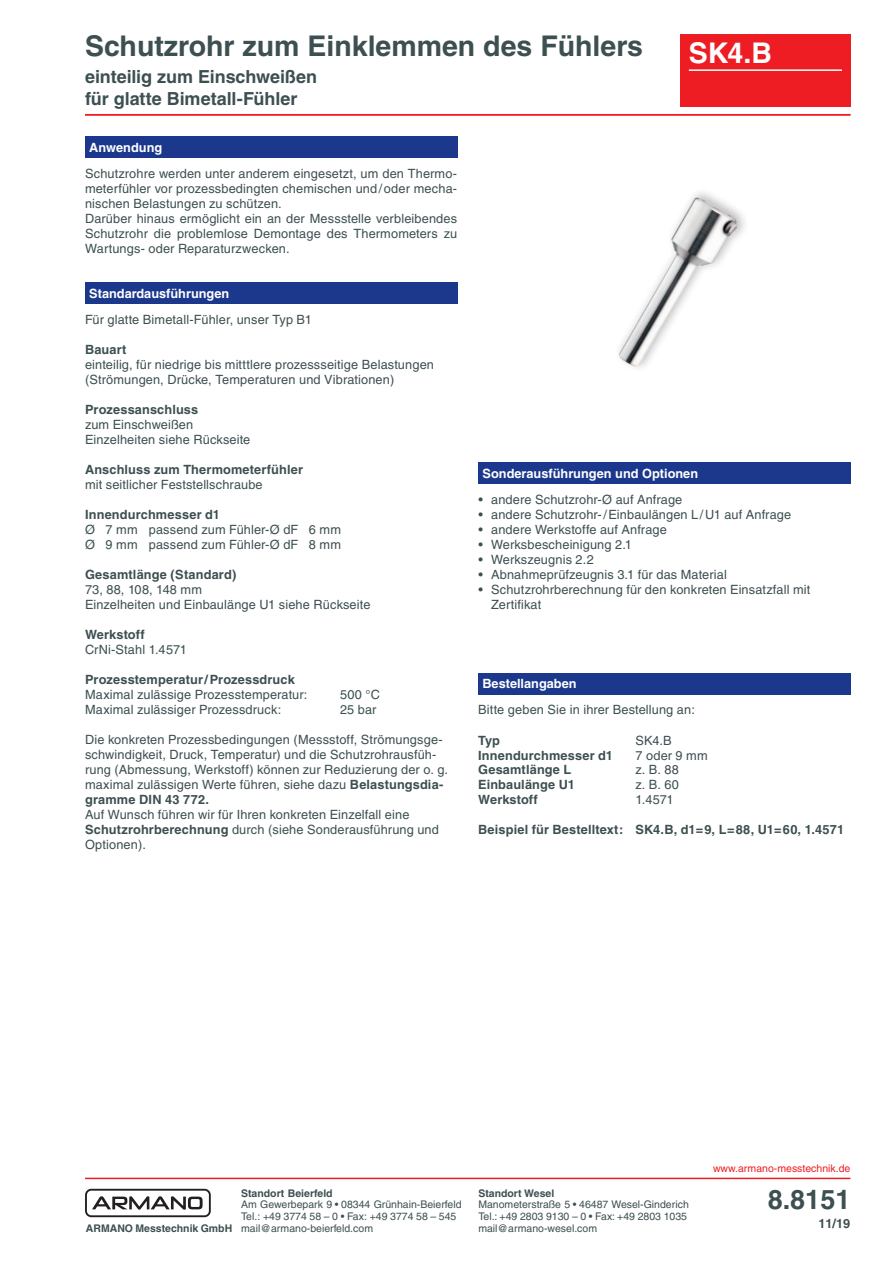
<style>
.page{position:relative;width:893px;height:1263px;background:#fff}
.page>*{position:absolute;margin:0;border:0;box-sizing:border-box;transform-origin:0 0}
.t1{font:700 28.5px "Helvetica";color:#3d4f51}
.t2{font:700 28.5px "Helvetica";color:#fff}
.t3{font:700 27px "Helvetica";color:#3d4f51}
.t4{font:700 18px/21.6px "Helvetica";letter-spacing:-.005em;color:#3d4f51}
.t5{font:12.75px/15px "Helvetica";letter-spacing:.01em;color:#3d4f51}
.t6{font:700 12.75px "Helvetica";letter-spacing:.01em;color:#3d4f51}
.t7{font:700 12.75px "Helvetica";color:#fff}
.t8{font:10.5px/11.6px "Helvetica";color:#3d4f51}
.t9{font:700 10.5px "Helvetica";color:#3d4f51}
.t10{font:10.5px "Helvetica";color:#ee1d23}
.s1{font-weight:700}
</style>
<div class="page">
<hr style="left:85px;top:1178px;width:765px;height:1px;background:#ee1d23">
<div style="left:85px;top:1189px;width:126px;height:28px;border:2px solid #231f20;border-radius:5px"></div>
<svg style="left:92px;top:1196px;width:111px;height:14px"></svg>
<hr style="left:85px;top:114px;width:765px;height:2px;background:#ee1d23">
<img style="left:618px;top:197px;width:120px;height:171px">
<div style="left:680px;top:34px;width:170px;height:72px;background:#ee1d23"></div>
<hr style="left:689px;top:69px;width:153px;height:2px;background:#fff">
<div style="left:85px;top:283px;width:372px;height:21px;background:#1b388c"></div>
<div style="left:478px;top:462px;width:372px;height:22px;background:#1b388c"></div>
<div style="left:478px;top:673px;width:372px;height:21px;background:#1b388c"></div>
<div style="left:85px;top:136px;width:372px;height:21px;background:#1b388c"></div>
<h1 class="t1" style="left:85px;top:29px;width:559px">Schutzrohr zum Einklemmen des Fühlers</h1>
<h3 class="t4" style="left:85px;top:66px;width:234px">einteilig zum Einschweißen für glatte Bimetall-Fühler</h3>
<p class="t7" style="left:89px;top:139px;width:74px">Anwendung</p>
<p class="t5" style="left:85px;top:166px;width:374px">Schutzrohre werden unter anderem eingesetzt, um den Thermo&shy;meterfühler vor prozessbedingten chemischen und/oder mecha&shy;nischen Belastungen zu schützen.<br>Darüber hinaus ermöglicht ein an der Messstelle verbleibendes Schutzrohr die problemlose Demontage des Thermometers zu Wartungs- oder Reparaturzwecken.</p>
<p class="t7" style="left:89px;top:286px;width:142px">Standardausführungen</p>
<h1 class="t2" style="left:689px;top:36px;width:85px">SK4.B</h1>
<p class="t5" style="left:85px;top:312px;width:228px">Für glatte Bimetall-Fühler, unser Typ B1</p>
<p class="t6" style="left:85px;top:342px;width:43px">Bauart</p>
<p class="t5" style="left:85px;top:357px;width:350px">einteilig, für niedrige bis mitttlere prozessseitige Belastungen (Strömungen, Drücke, Temperaturen und Vibrationen)</p>
<p class="t6" style="left:85px;top:402px;width:115px">Prozessanschluss</p>
<p class="t5" style="left:85px;top:417px;width:167px">zum Einschweißen<br>Einzelheiten siehe Rückseite</p>
<p class="t6" style="left:85px;top:462px;width:219px">Anschluss zum Thermometerfühler</p>
<p class="t5" style="left:85px;top:477px;width:179px">mit seitlicher Feststellschraube</p>
<p class="t6" style="left:85px;top:507px;width:136px">Innendurchmesser d1</p>
<p class="t5" style="left:85px;top:522px;width:257px">Ø 7 mm passend zum Fühler-Ø dF 6 mm<br>Ø 9 mm passend zum Fühler-Ø dF 8 mm</p>
<p class="t6" style="left:85px;top:567px;width:153px">Gesamtlänge (Standard)</p>
<p class="t5" style="left:85px;top:582px;width:287px">73, 88, 108, 148 mm<br>Einzelheiten und Einbaulänge U1 siehe Rückseite</p>
<p class="t6" style="left:85px;top:627px;width:61px">Werkstoff</p>
<p class="t5" style="left:85px;top:642px;width:103px">CrNi-Stahl 1.4571</p>
<p class="t6" style="left:85px;top:672px;width:211px">Prozesstemperatur/Prozessdruck</p>
<p class="t5" style="left:85px;top:687px;width:224px">Maximal zulässige Prozesstemperatur:</p>
<p class="t5" style="left:340px;top:687px;width:41px">500 °C</p>
<p class="t5" style="left:85px;top:702px;width:198px">Maximal zulässiger Prozessdruck:</p>
<p class="t5" style="left:340px;top:702px;width:38px">25 bar</p>
<p class="t5" style="left:85px;top:732px;width:365px">Die konkreten Prozessbedingungen (Messstoff, Strömungsge&shy;schwindigkeit, Druck, Temperatur) und die Schutzrohrausfüh&shy;rung (Abmessung, Werkstoff) können zur Reduzierung der o. g. maximal zulässigen Werte führen, siehe dazu <span class="s1">Belastungsdia&shy;gramme DIN 43 772.</span></p>
<p class="t5" style="left:85px;top:807px;width:355px">Auf Wunsch führen wir für Ihren konkreten Einzelfall eine<br><span class="s1">Schutzrohrberechnung</span> durch (siehe Sonderausführung und<br>Optionen).</p>
<p class="t7" style="left:483px;top:466px;width:217px">Sonderausführungen und Optionen</p>
<p class="t5" style="left:478px;top:492px;width:205px">• andere Schutzrohr-Ø auf Anfrage</p>
<p class="t5" style="left:478px;top:507px;width:314px">• andere Schutzrohr-/Einbaulängen L/U1 auf Anfrage</p>
<p class="t5" style="left:478px;top:522px;width:190px">• andere Werkstoffe auf Anfrage</p>
<p class="t5" style="left:478px;top:537px;width:155px">• Werksbescheinigung 2.1</p>
<p class="t5" style="left:478px;top:552px;width:117px">• Werkszeugnis 2.2</p>
<p class="t5" style="left:478px;top:567px;width:250px">• Abnahmeprüfzeugnis 3.1 für das Material</p>
<p class="t5" style="left:491px;top:582px;width:321px;text-indent:-13px">• Schutzrohrberechnung für den konkreten Einsatzfall mit<br>Zertifikat</p>
<p class="t7" style="left:482px;top:676px;width:96px">Bestellangaben</p>
<p class="t5" style="left:478px;top:702px;width:218px">Bitte geben Sie in ihrer Bestellung an:</p>
<p class="t6" style="left:478px;top:732px;width:23px">Typ</p>
<p class="t5" style="left:635px;top:732px;width:38px">SK4.B</p>
<p class="t6" style="left:478px;top:747px;width:136px">Innendurchmesser d1</p>
<p class="t5" style="left:635px;top:747px;width:74px">7 oder 9 mm</p>
<p class="t6" style="left:478px;top:762px;width:95px">Gesamtlänge L</p>
<p class="t5" style="left:635px;top:762px;width:45px">z. B. 88</p>
<p class="t6" style="left:478px;top:777px;width:98px">Einbaulänge U1</p>
<p class="t5" style="left:635px;top:777px;width:45px">z. B. 60</p>
<p class="t6" style="left:478px;top:792px;width:61px">Werkstoff</p>
<p class="t5" style="left:635px;top:792px;width:40px">1.4571</p>
<p class="t6" style="left:478px;top:822px;width:367px">Beispiel für Bestelltext: SK4.B, d1=9, L=88, U1=60, 1.4571</p>
<p class="t9" style="left:86px;top:1221px;width:148px">ARMANO Messtechnik GmbH</p>
<p class="t9" style="left:241px;top:1187px;width:93px">Standort Beierfeld</p>
<p class="t8" style="left:241px;top:1199px;width:222px">Am Gewerbepark 9 • 08344 Grünhain-Beierfeld<br>Tel.: +49 3774 58 – 0 • Fax: +49 3774 58 – 545 mail@armano-beierfeld.com</p>
<p class="t9" style="left:478px;top:1187px;width:77px">Standort Wesel</p>
<p class="t8" style="left:478px;top:1199px;width:212px">Manometerstraße 5 • 46487 Wesel-Ginderich<br>Tel.: +49 2803 9130 – 0 • Fax: +49 2803 1035 mail@armano-wesel.com</p>
<p class="t10" style="left:713px;top:1162px;width:139px">www.armano-messtechnik.de</p>
<h2 class="t3" style="left:768px;top:1182px;width:84px">8.8151</h2>
<p class="t6" style="left:818px;top:1216px;width:33px">11/19</p>
</div>
